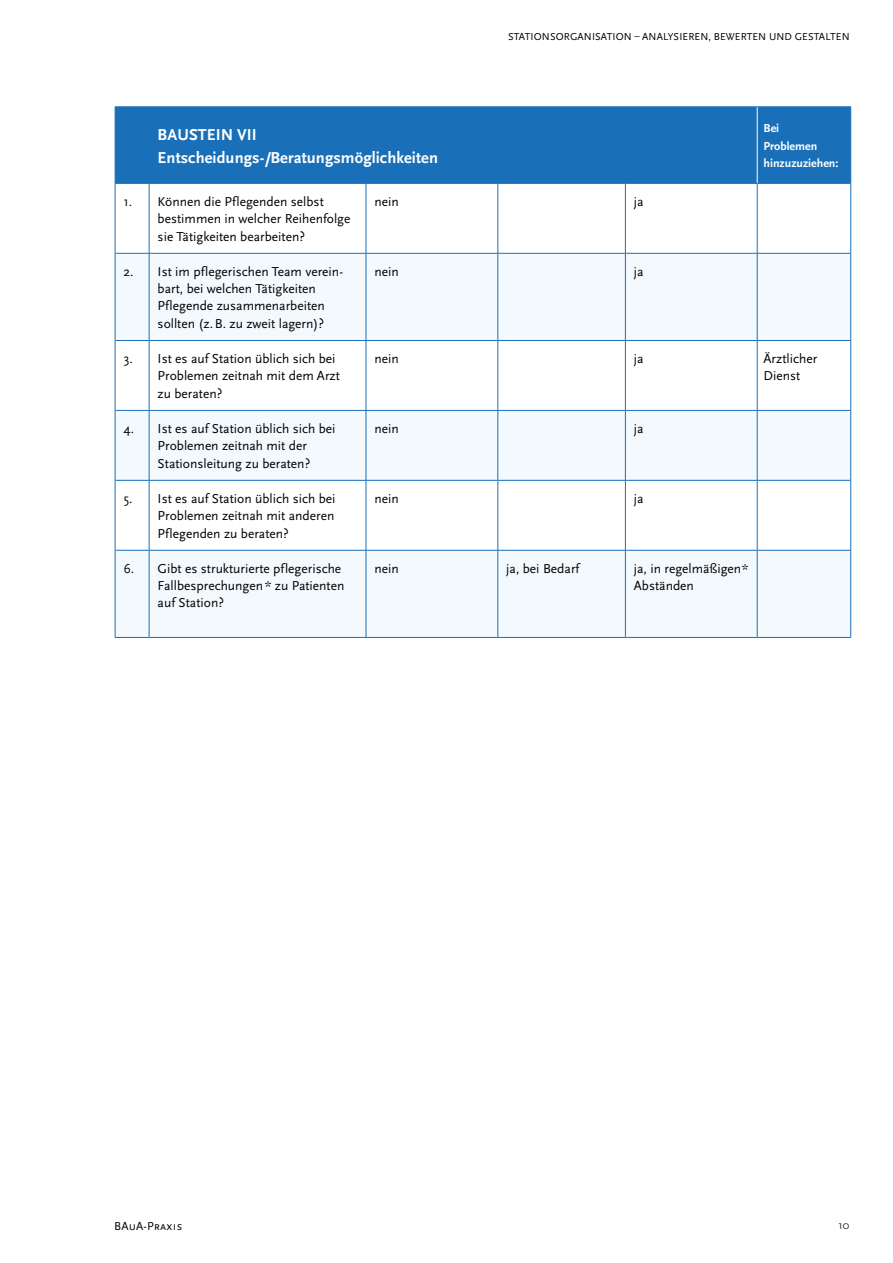
<style>
.page{position:relative;width:893px;height:1263px;background:#fff}
.page>*{position:absolute;margin:0;border:0;box-sizing:border-box;transform-origin:0 0}
.Infobox_Head_bold{font:700 16.5px/22.5px "Scala Sans Pro";letter-spacing:.005em;color:#fff}
._4_Tabelle_Fließ{font:13.5px/17.2px "Scala Sans Pro";color:#000}
._4_Tabelle_Fließ-2{font:700 12px "Scala Sans Pro";color:#fff}
.t1{font:12px "Scala Sans Pro";letter-spacing:.015em;color:#000}
.t2{font:12px "Scala Sans Pro";color:#3b3b3a}
.t3{font:10.5px "Scala Sans Pro";letter-spacing:.01em;color:#000}
</style>
<div class="page">
<div style="left:116px;top:108px;width:734px;height:75px;background:#1a70b8"></div>
<svg style="left:116px;top:254px;width:734px;height:383px;fill:#f3f9fd"></svg>
<hr style="left:115px;top:183px;width:1px;height:70px;background:#1a70b8">
<hr style="left:149px;top:184px;width:1px;height:69px;background:#1a70b8">
<hr style="left:850px;top:183px;width:1px;height:70px;background:#1a70b8">
<hr style="left:115px;top:340px;width:1px;height:70px;background:#1a70b8">
<hr style="left:149px;top:341px;width:1px;height:69px;background:#1a70b8">
<hr style="left:850px;top:340px;width:1px;height:70px;background:#1a70b8">
<hr style="left:115px;top:480px;width:1px;height:70px;background:#1a70b8">
<hr style="left:149px;top:481px;width:1px;height:69px;background:#1a70b8">
<hr style="left:850px;top:480px;width:1px;height:70px;background:#1a70b8">
<hr style="left:757px;top:183px;width:93px;height:1px;background:#1a70b8">
<hr style="left:757px;top:107px;width:94px;height:1px;background:#1a70b8">
<hr style="left:850px;top:107px;width:1px;height:76px;background:#1a70b8">
<hr style="left:757px;top:107px;width:1px;height:76px;background:#fff">
<hr style="left:115px;top:340px;width:34px;height:1px;background:#1a70b8">
<hr style="left:115px;top:480px;width:34px;height:1px;background:#1a70b8">
<hr style="left:115px;top:637px;width:34px;height:1px;background:#1a70b8">
<hr style="left:149px;top:340px;width:217px;height:1px;background:#1a70b8">
<hr style="left:149px;top:480px;width:217px;height:1px;background:#1a70b8">
<hr style="left:149px;top:637px;width:217px;height:1px;background:#1a70b8">
<hr style="left:757px;top:340px;width:93px;height:1px;background:#1a70b8">
<hr style="left:757px;top:480px;width:93px;height:1px;background:#1a70b8">
<hr style="left:757px;top:637px;width:94px;height:1px;background:#1a70b8">
<hr style="left:366px;top:184px;width:1px;height:69px;background:#1a70b8">
<hr style="left:366px;top:341px;width:1px;height:69px;background:#1a70b8">
<hr style="left:366px;top:481px;width:1px;height:69px;background:#1a70b8">
<hr style="left:366px;top:340px;width:131px;height:1px;background:#1a70b8">
<hr style="left:366px;top:480px;width:131px;height:1px;background:#1a70b8">
<hr style="left:366px;top:637px;width:132px;height:1px;background:#1a70b8">
<hr style="left:498px;top:340px;width:127px;height:1px;background:#1a70b8">
<hr style="left:498px;top:480px;width:127px;height:1px;background:#1a70b8">
<hr style="left:498px;top:637px;width:127px;height:1px;background:#1a70b8">
<hr style="left:757px;top:184px;width:1px;height:69px;background:#1a70b8">
<hr style="left:757px;top:341px;width:1px;height:69px;background:#1a70b8">
<hr style="left:757px;top:481px;width:1px;height:69px;background:#1a70b8">
<hr style="left:626px;top:340px;width:131px;height:1px;background:#1a70b8">
<hr style="left:626px;top:480px;width:131px;height:1px;background:#1a70b8">
<hr style="left:625px;top:637px;width:132px;height:1px;background:#1a70b8">
<hr style="left:497px;top:184px;width:1px;height:69px;background:#1a70b8">
<hr style="left:625px;top:184px;width:1px;height:69px;background:#1a70b8">
<hr style="left:497px;top:340px;width:1px;height:70px;background:#1a70b8">
<hr style="left:625px;top:340px;width:1px;height:70px;background:#1a70b8">
<hr style="left:497px;top:480px;width:1px;height:70px;background:#1a70b8">
<hr style="left:625px;top:480px;width:1px;height:70px;background:#1a70b8">
<hr style="left:115px;top:253px;width:1px;height:87px;background:#1a70b8">
<hr style="left:115px;top:253px;width:34px;height:1px;background:#1a70b8">
<hr style="left:149px;top:253px;width:217px;height:1px;background:#1a70b8">
<hr style="left:366px;top:253px;width:132px;height:1px;background:#1a70b8">
<hr style="left:498px;top:253px;width:127px;height:1px;background:#1a70b8">
<hr style="left:625px;top:253px;width:132px;height:1px;background:#1a70b8">
<hr style="left:757px;top:253px;width:93px;height:1px;background:#1a70b8">
<hr style="left:149px;top:254px;width:1px;height:86px;background:#1a70b8">
<hr style="left:366px;top:254px;width:1px;height:86px;background:#1a70b8">
<hr style="left:497px;top:254px;width:1px;height:86px;background:#1a70b8">
<hr style="left:625px;top:254px;width:1px;height:86px;background:#1a70b8">
<hr style="left:757px;top:254px;width:1px;height:86px;background:#1a70b8">
<hr style="left:850px;top:253px;width:1px;height:87px;background:#1a70b8">
<hr style="left:115px;top:410px;width:1px;height:70px;background:#1a70b8">
<hr style="left:115px;top:550px;width:1px;height:87px;background:#1a70b8">
<hr style="left:115px;top:410px;width:34px;height:1px;background:#1a70b8">
<hr style="left:115px;top:550px;width:34px;height:1px;background:#1a70b8">
<hr style="left:149px;top:410px;width:217px;height:1px;background:#1a70b8">
<hr style="left:149px;top:550px;width:217px;height:1px;background:#1a70b8">
<hr style="left:366px;top:410px;width:132px;height:1px;background:#1a70b8">
<hr style="left:366px;top:550px;width:132px;height:1px;background:#1a70b8">
<hr style="left:498px;top:410px;width:127px;height:1px;background:#1a70b8">
<hr style="left:498px;top:550px;width:127px;height:1px;background:#1a70b8">
<hr style="left:625px;top:410px;width:132px;height:1px;background:#1a70b8">
<hr style="left:625px;top:550px;width:132px;height:1px;background:#1a70b8">
<hr style="left:757px;top:410px;width:93px;height:1px;background:#1a70b8">
<hr style="left:757px;top:550px;width:93px;height:1px;background:#1a70b8">
<hr style="left:149px;top:411px;width:1px;height:69px;background:#1a70b8">
<hr style="left:149px;top:551px;width:1px;height:86px;background:#1a70b8">
<hr style="left:366px;top:411px;width:1px;height:69px;background:#1a70b8">
<hr style="left:366px;top:551px;width:1px;height:86px;background:#1a70b8">
<hr style="left:497px;top:411px;width:1px;height:69px;background:#1a70b8">
<hr style="left:497px;top:551px;width:1px;height:86px;background:#1a70b8">
<hr style="left:625px;top:411px;width:1px;height:69px;background:#1a70b8">
<hr style="left:625px;top:551px;width:1px;height:86px;background:#1a70b8">
<hr style="left:757px;top:411px;width:1px;height:69px;background:#1a70b8">
<hr style="left:757px;top:551px;width:1px;height:86px;background:#1a70b8">
<hr style="left:850px;top:410px;width:1px;height:70px;background:#1a70b8">
<hr style="left:850px;top:550px;width:1px;height:87px;background:#1a70b8">
<hr style="left:115px;top:107px;width:34px;height:1px;background:#1a70b8">
<hr style="left:149px;top:107px;width:217px;height:1px;background:#1a70b8">
<hr style="left:366px;top:107px;width:132px;height:1px;background:#1a70b8">
<hr style="left:498px;top:107px;width:127px;height:1px;background:#1a70b8">
<hr style="left:625px;top:107px;width:132px;height:1px;background:#1a70b8">
<hr style="left:115px;top:183px;width:34px;height:1px;background:#1a70b8">
<hr style="left:149px;top:183px;width:217px;height:1px;background:#1a70b8">
<hr style="left:366px;top:183px;width:132px;height:1px;background:#1a70b8">
<hr style="left:498px;top:183px;width:127px;height:1px;background:#1a70b8">
<hr style="left:625px;top:183px;width:132px;height:1px;background:#1a70b8">
<hr style="left:115px;top:107px;width:1px;height:76px;background:#1a70b8">
<p class="Infobox_Head_bold" style="left:158px;top:124px;width:282px">BAUSTEIN VII<br>Entscheidungs-/Beratungsmöglichkeiten</p>
<p class="t3" style="left:508px;top:31px;width:343px">STATIONSORGANISATION – ANALYSIEREN, BEWERTEN UND GESTALTEN</p>
<p class="_4_Tabelle_Fließ-2" style="left:764px;top:121px;width:17px">Bei</p>
<p class="_4_Tabelle_Fließ-2" style="left:764px;top:139px;width:55px">Problemen</p>
<p class="_4_Tabelle_Fließ-2" style="left:764px;top:156px;width:76px">hinzuzuziehen:</p>
<p class="_4_Tabelle_Fließ" style="left:124px;top:193px;width:10px">1.</p>
<p class="_4_Tabelle_Fließ" style="left:158px;top:193px;width:194px">Können die Pflegenden selbst bestimmen in welcher Reihenfolge sie Tätigkeiten bearbeiten?</p>
<p class="_4_Tabelle_Fließ" style="left:374px;top:193px;width:26px">nein</p>
<p class="_4_Tabelle_Fließ" style="left:634px;top:193px;width:11px">ja</p>
<p class="_4_Tabelle_Fließ" style="left:124px;top:263px;width:12px">2.</p>
<p class="_4_Tabelle_Fließ" style="left:158px;top:263px;width:187px">Ist im pflegerischen Team verein&shy;bart, bei welchen Tätigkeiten<br>Pflegende zusammenarbeiten sollten (z.B. zu zweit lagern)?</p>
<p class="_4_Tabelle_Fließ" style="left:374px;top:263px;width:26px">nein</p>
<p class="_4_Tabelle_Fließ" style="left:634px;top:263px;width:11px">ja</p>
<p class="_4_Tabelle_Fließ" style="left:124px;top:350px;width:11px">3.</p>
<p class="_4_Tabelle_Fließ" style="left:158px;top:350px;width:184px">Ist es auf Station üblich sich bei<br>Problemen zeitnah mit dem Arzt zu beraten?</p>
<p class="_4_Tabelle_Fließ" style="left:374px;top:350px;width:26px">nein</p>
<p class="_4_Tabelle_Fließ" style="left:634px;top:350px;width:11px">ja</p>
<p class="_4_Tabelle_Fließ" style="left:764px;top:350px;width:55px">Ärztlicher</p>
<p class="_4_Tabelle_Fließ" style="left:764px;top:367px;width:38px">Dienst</p>
<p class="_4_Tabelle_Fließ" style="left:124px;top:420px;width:12px">4.</p>
<p class="_4_Tabelle_Fließ" style="left:158px;top:420px;width:179px">Ist es auf Station üblich sich bei<br>Problemen zeitnah mit der<br>Stationsleitung zu beraten?</p>
<p class="_4_Tabelle_Fließ" style="left:374px;top:420px;width:26px">nein</p>
<p class="_4_Tabelle_Fließ" style="left:634px;top:420px;width:11px">ja</p>
<p class="_4_Tabelle_Fließ" style="left:124px;top:490px;width:10px">5.</p>
<p class="_4_Tabelle_Fließ" style="left:158px;top:490px;width:179px;text-align:justify">Ist es auf Station üblich sich bei Problemen zeitnah mit anderen Pflegenden zu beraten?</p>
<p class="_4_Tabelle_Fließ" style="left:374px;top:490px;width:26px">nein</p>
<p class="_4_Tabelle_Fließ" style="left:634px;top:490px;width:11px">ja</p>
<p class="_4_Tabelle_Fließ" style="left:124px;top:560px;width:12px">6.</p>
<p class="_4_Tabelle_Fließ" style="left:158px;top:560px;width:188px">Gibt es strukturierte pflegerische<br>Fallbesprechungen* zu Patienten auf Station?</p>
<p class="_4_Tabelle_Fließ" style="left:374px;top:560px;width:26px">nein</p>
<p class="_4_Tabelle_Fließ" style="left:506px;top:560px;width:75px">ja, bei Bedarf</p>
<p class="_4_Tabelle_Fließ" style="left:634px;top:560px;width:116px">ja, in regelmäßigen*<br>Abständen</p>
<p class="t1" style="left:114px;top:1219px;width:70px">BAuA-Praxis</p>
<p class="t2" style="left:838px;top:1218px;width:13px">10</p>
</div>
